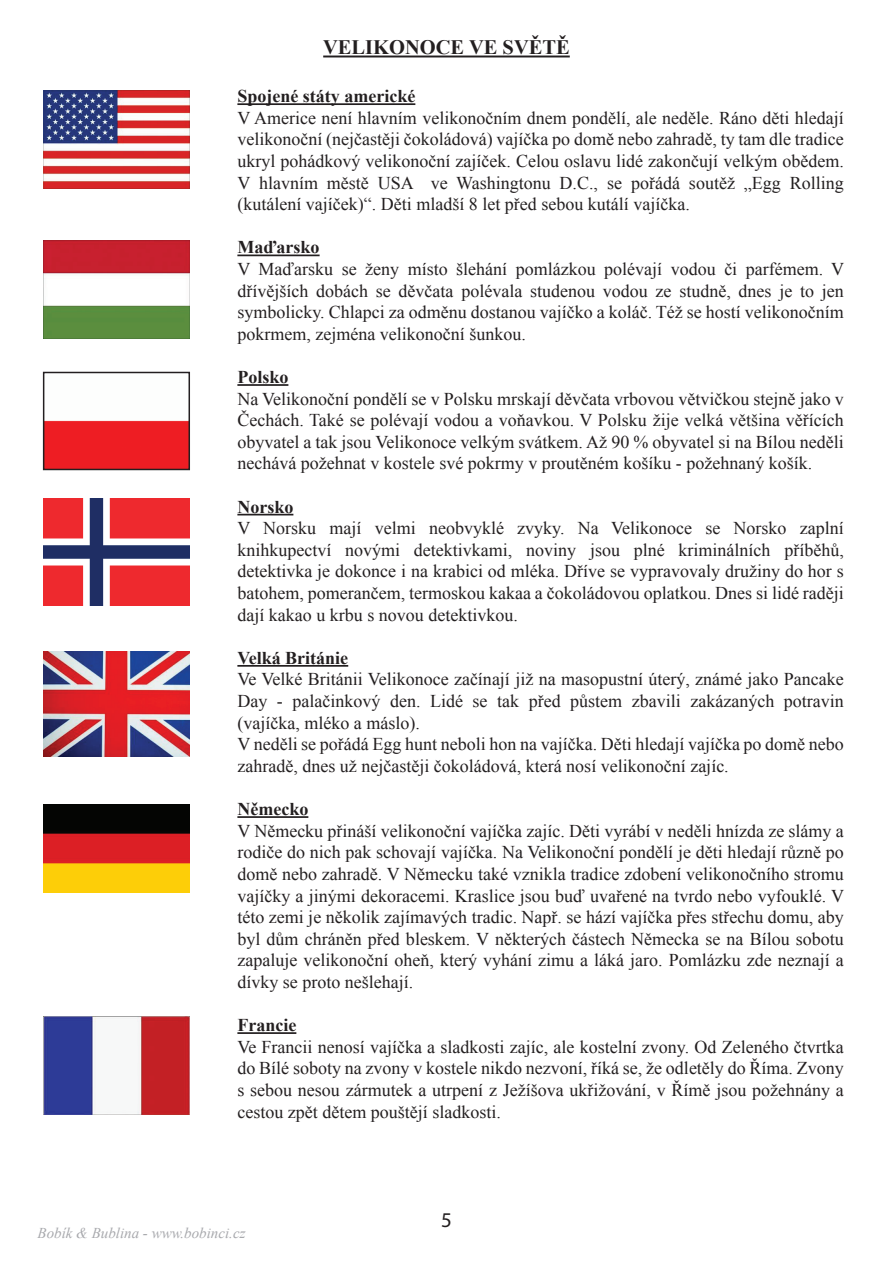
<style>
.page{position:relative;width:893px;height:1263px;background:#fff}
.page>*{position:absolute;margin:0;border:0;box-sizing:border-box;transform-origin:0 0}
.t1{font:21px "Myriad Pro";color:#231f20}
.t2{font:700 20.55px "Times New Roman";color:#231f20}
.t3{font:18px/21.6px "Times New Roman";color:#231f20;text-align:justify}
.t4{font:700 18px "Times New Roman";color:#231f20}
.t5{font:italic 15px "Times New Roman";color:#a8a9ad}
</style>
<div class="page">
<hr style="left:237px;top:103px;width:178px;height:2px;background:#231f20">
<hr style="left:237px;top:255px;width:83px;height:1px;background:#231f20">
<hr style="left:237px;top:384px;width:51px;height:2px;background:#231f20">
<hr style="left:237px;top:514px;width:56px;height:1px;background:#231f20">
<hr style="left:237px;top:665px;width:111px;height:2px;background:#231f20">
<hr style="left:237px;top:816px;width:71px;height:2px;background:#231f20">
<hr style="left:237px;top:1032px;width:59px;height:2px;background:#231f20">
<hr style="left:323px;top:56px;width:247px;height:1px;background:#231f20">
<img style="left:43px;top:90px;width:147px;height:98px">
<img style="left:43px;top:241px;width:147px;height:97px">
<div style="left:46px;top:420px;width:141px;height:47px;background:#ee1d23"></div>
<div style="left:43px;top:372px;width:147px;height:98px;border:2px solid #231f20"></div>
<img style="left:43px;top:499px;width:147px;height:107px">
<img style="left:43px;top:652px;width:147px;height:105px">
<img style="left:43px;top:804px;width:147px;height:88px">
<img style="left:43px;top:1017px;width:147px;height:98px">
<p class="t2" style="left:323px;top:33px;width:248px">VELIKONOCE VE SVĚTĚ</p>
<p class="t4" style="left:237px;top:83px;width:179px">Spojené státy americké</p>
<p class="t3" style="left:237px;top:106px;width:608px">V Americe není hlavním velikonočním dnem pondělí, ale neděle. Ráno děti hledají velikonoční (nejčastěji čokoládová) vajíčka po domě nebo zahradě, ty tam dle tradice ukryl pohádkový velikonoční zajíček. Celou oslavu lidé zakončují velkým obědem.<br>V hlavním městě USA ve Washingtonu D.C., se pořádá soutěž „Egg Rolling (kutálení vajíček)“. Děti mladší 8 let před sebou kutálí vajíčka.</p>
<p class="t4" style="left:237px;top:234px;width:84px">Maďarsko</p>
<p class="t3" style="left:237px;top:258px;width:608px">V Maďarsku se ženy místo šlehání pomlázkou polévají vodou či parfémem. V dřívějších dobách se děvčata polévala studenou vodou ze studně, dnes je to jen symbolicky. Chlapci za odměnu dostanou vajíčko a koláč. Též se hostí velikonočním pokrmem, zejména velikonoční šunkou.</p>
<p class="t4" style="left:237px;top:364px;width:53px">Polsko</p>
<p class="t3" style="left:237px;top:387px;width:608px">Na Velikonoční pondělí se v Polsku mrskají děvčata vrbovou větvičkou stejně jako v Čechách. Také se polévají vodou a voňavkou. V Polsku žije velká většina věřících obyvatel a tak jsou Velikonoce velkým svátkem. Až 90 % obyvatel si na Bílou neděli nechává požehnat v kostele své pokrmy v proutěném košíku - požehnaný košík.</p>
<p class="t4" style="left:237px;top:494px;width:57px">Norsko</p>
<p class="t3" style="left:237px;top:517px;width:608px">V Norsku mají velmi neobvyklé zvyky. Na Velikonoce se Norsko zaplní knihkupectví novými detektivkami, noviny jsou plné kriminálních příběhů, detektivka je dokonce i na krabici od mléka. Dříve se vypravovaly družiny do hor s batohem, pomerančem, termoskou kakaa a čokoládovou oplatkou. Dnes si lidé raději dají kakao u krbu s novou detektivkou.</p>
<p class="t4" style="left:237px;top:645px;width:112px">Velká Británie</p>
<p class="t3" style="left:237px;top:668px;width:608px;text-align:left">Ve Velké Británii Velikonoce začínají již na masopustní úterý, známé jako Pancake Day - palačinkový den. Lidé se tak před půstem zbavili zakázaných potravin (vajíčka, mléko a máslo).<br>V neděli se pořádá Egg hunt neboli hon na vajíčka. Děti hledají vajíčka po domě nebo zahradě, dnes už nejčastěji čokoládová, která nosí velikonoční zajíc.</p>
<p class="t4" style="left:237px;top:796px;width:72px">Německo</p>
<p class="t3" style="left:237px;top:819px;width:608px">V Německu přináší velikonoční vajíčka zajíc. Děti vyrábí v neděli hnízda ze slámy a rodiče do nich pak schovají vajíčka. Na Velikonoční pondělí je děti hledají různě po domě nebo zahradě. V Německu také vznikla tradice zdobení velikonočního stromu vajíčky a jinými dekoracemi. Kraslice jsou buď uvařené na tvrdo nebo vyfouklé. V této zemi je několik zajímavých tradic. Např. se hází vajíčka přes střechu domu, aby byl dům chráněn před bleskem. V některých částech Německa se na Bílou sobotu zapaluje velikonoční oheň, který vyhání zimu a láká jaro. Pomlázku zde neznají a dívky se proto nešlehají.</p>
<p class="t4" style="left:237px;top:1012px;width:60px">Francie</p>
<p class="t3" style="left:237px;top:1035px;width:608px">Ve Francii nenosí vajíčka a sladkosti zajíc, ale kostelní zvony. Od Zeleného čtvrtka do Bílé soboty na zvony v kostele nikdo nezvoní, říká se, že odletěly do Říma. Zvony s sebou nesou zármutek a utrpení z Ježíšova ukřižování, v Římě jsou požehnány a cestou zpět dětem pouštějí sladkosti.</p>
<p class="t5" style="left:38px;top:1222px;width:210px">Bobík &amp; Bublina - www.bobinci.cz</p>
<p class="t1" style="left:441px;top:1207px;width:12px">5</p>
</div>
